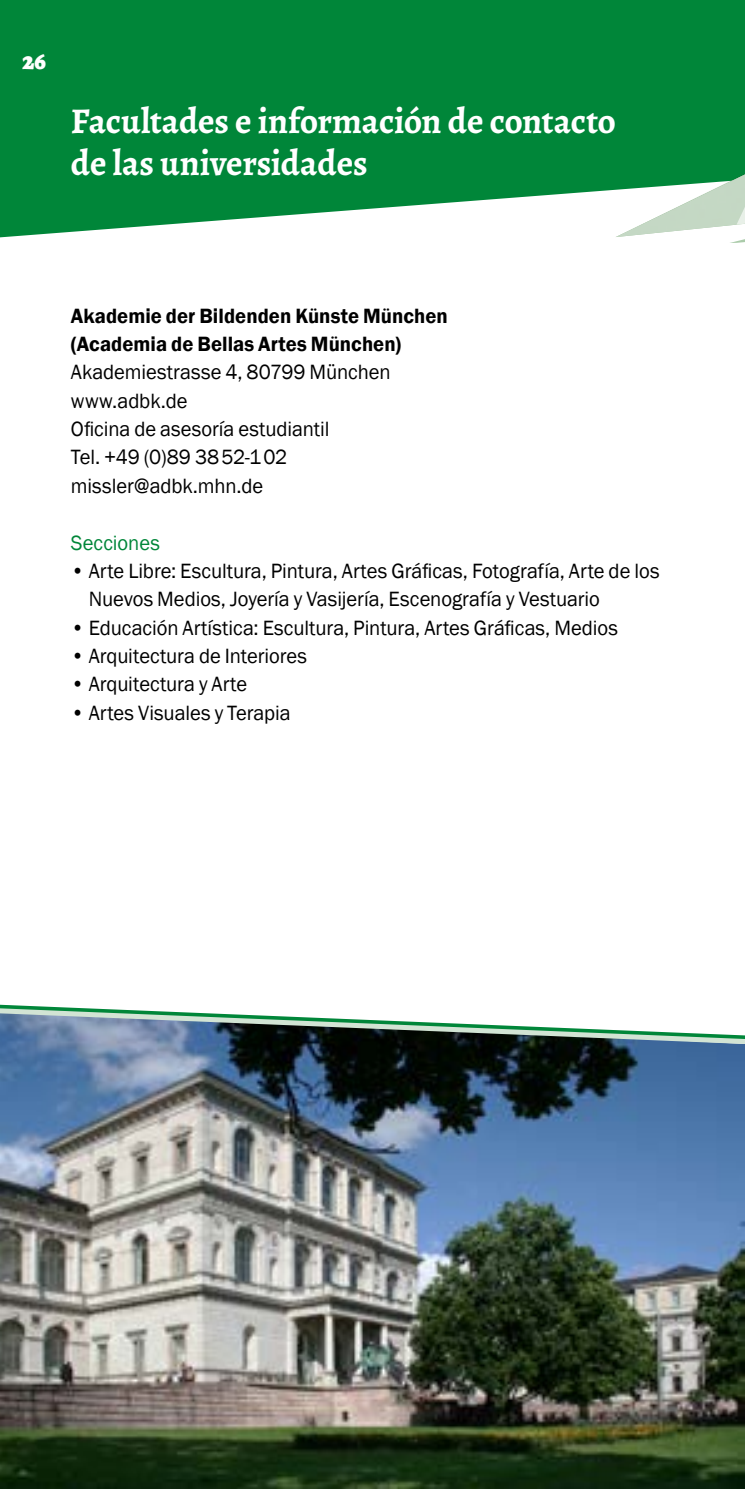
<style>
.page{position:relative;width:745px;height:1489px;background:#fff}
.page>*{position:absolute;margin:0;border:0;box-sizing:border-box;transform-origin:0 0}
.t1{font:700 36.25px/42.5px "Alegreya";letter-spacing:-.005em;color:#fff}
.t2{font:900 25px "Alegreya";color:#fff}
.t3{font:21.25px/28.2px "Franklin Gothic";letter-spacing:-.005em;color:#000}
.t4{font:600 21.25px/28.2px "Franklin Gothic";letter-spacing:.005em;color:#000}
.t5{font:21.25px "Franklin Gothic";color:#008639}
</style>
<div class="page">
<svg style="left:0;top:0;width:615px;height:237px;background:#19914c"></svg>
<svg style="left:615px;top:0;width:129px;height:243px;background:#379f62"></svg>
<img style="left:744px;top:1042px;width:1px;height:446px">
<img style="left:0;top:1078px;width:744px;height:410px">
<svg style="left:0;top:1004px;width:744px;height:74px"></svg>
<p class="t2" style="left:23px;top:44px;width:25px">26</p>
<h1 class="t1" style="left:71px;top:99px;width:546px">Facultades e información de contacto de las universidades</h1>
<p class="t4" style="left:71px;top:301px;width:378px">Akademie der Bildenden Künste München (Academia de Bellas Artes München)</p>
<p class="t3" style="left:71px;top:358px;width:321px">Akademiestrasse 4, 80799 München www.adbk.de<br>Oficina de asesoría estudiantil<br>Tel. +49 (0)89 3852-102 missler@adbk.mhn.de</p>
<p class="t5" style="left:71px;top:529px;width:90px">Secciones</p>
<p class="t3" style="left:89px;top:557px;width:572px;text-indent:-18px">• Arte Libre: Escultura, Pintura, Artes Gráficas, Fotografía, Arte de los<br>Nuevos Medios, Joyería y Vasijería, Escenografía y Vestuario</p>
<p class="t3" style="left:71px;top:614px;width:548px">• Educación Artística: Escultura, Pintura, Artes Gráficas, Medios</p>
<p class="t3" style="left:71px;top:642px;width:237px">• Arquitectura de Interiores</p>
<p class="t3" style="left:71px;top:670px;width:178px">• Arquitectura y Arte</p>
<p class="t3" style="left:71px;top:699px;width:221px">• Artes Visuales y Terapia</p>
</div>
